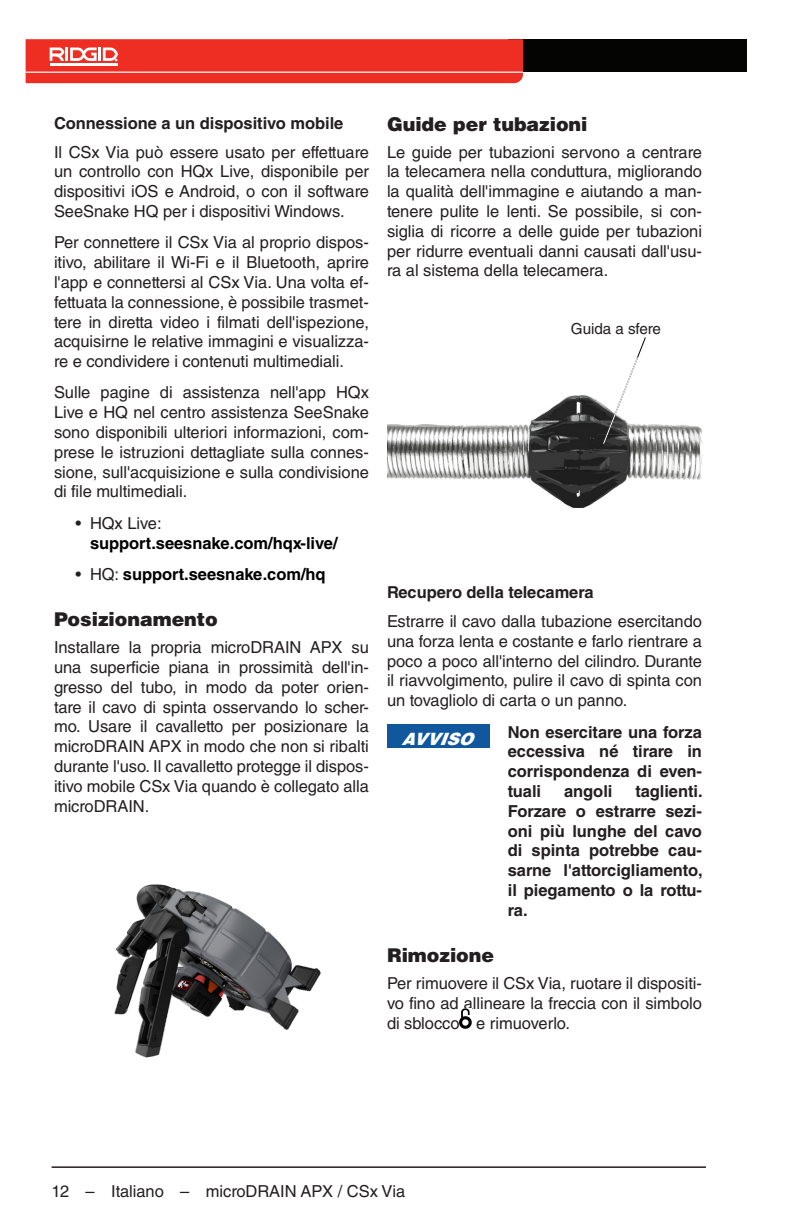
<style>
.page{position:relative;width:792px;height:1224px;background:#fff}
.page>*{position:absolute;margin:0;border:0;box-sizing:border-box;transform-origin:0 0}
.Head_2____h2_-_half{font:900 19px "Helvetica LT Std";letter-spacing:-.005em;color:#231f20}
.Notice_White{font:italic 900 17px "Helvetica LT Std";color:#fff}
.Basic_Normal___bn_-_half{font:16.4px/19.8px "Helvetica LT Std";letter-spacing:-.005em;color:#231f20;text-align:justify}
.Basic_Normal___bn{font:16.4px/19.8px "Helvetica LT Std";letter-spacing:-.005em;color:#231f20;text-align:justify}
.Basic_Bold___bb_-_half{font:700 16.4px/19.8px "Helvetica LT Std";letter-spacing:-.005em;color:#231f20;text-align:justify}
.t1{font:700 16.4px/19.8px "Helvetica LT Std";letter-spacing:-.005em;color:#000}
.Head_3___h3_-_half{font:700 16.4px "Helvetica LT Std";letter-spacing:-.005em;color:#231f20}
.Basic_Normal_Left____bnl_-_half{font:15.2px "Helvetica LT Std";letter-spacing:-.005em;color:#231f20}
.s1{font-weight:400;color:#231f20}
</style>
<div class="page">
<hr style="left:52px;top:1166px;width:654px;height:2px;background:#231f20">
<div style="left:508px;top:39px;width:238px;height:33px;background:#040503"></div>
<svg style="left:26px;top:39px;width:497px;height:44px;background:#ef3b30"></svg>
<img style="left:114px;top:884px;width:207px;height:174px">
<img style="left:387px;top:396px;width:315px;height:112px">
<svg style="left:602px;top:337px;width:45px;height:108px"></svg>
<div style="left:387px;top:724px;width:103px;height:24px;background:#10579d"></div>
<img style="left:460px;top:1009px;width:12px;height:20px">
<p class="Head_3___h3_-_half" style="left:54px;top:113px;width:291px">Connessione a un dispositivo mobile</p>
<p class="Basic_Normal___bn" style="left:54px;top:142px;width:317px">Il CSx Via può essere usato per effettuare un controllo con HQx Live, disponibile per dispositivi iOS e Android, o con il software SeeSnake HQ per i dispositivi Windows.</p>
<p class="Basic_Normal___bn" style="left:54px;top:233px;width:317px">Per connettere il CSx Via al proprio dispos&shy;itivo, abilitare il Wi-Fi e il Bluetooth, aprire l'app e connettersi al CSx Via. Una volta ef&shy;fettuata la connessione, è possibile trasmet&shy;tere in diretta video i filmati dell'ispezione, acquisirne le relative immagini e visualizza&shy;re e condividere i contenuti multimediali.</p>
<p class="Basic_Normal___bn" style="left:54px;top:383px;width:317px">Sulle pagine di assistenza nell'app HQx Live e HQ nel centro assistenza SeeSnake sono disponibili ulteriori informazioni, com&shy;prese le istruzioni dettagliate sulla connes&shy;sione, sull'acquisizione e sulla condivisione di file multimediali.</p>
<p class="t1" style="left:90px;top:513px;width:249px;text-indent:-14px"><span class="s1">• HQx Live: </span>support.seesnake.com/hqx-live/</p>
<p class="t1" style="left:76px;top:564px;width:252px"><span class="s1">• HQ:</span> support.seesnake.com/hq</p>
<p class="Head_2____h2_-_half" style="left:54px;top:607px;width:165px">Posizionamento</p>
<p class="Basic_Normal___bn_-_half" style="left:54px;top:638px;width:317px">Installare la propria microDRAIN APX su una superficie piana in prossimità dell'in&shy;gresso del tubo, in modo da poter orien&shy;tare il cavo di spinta osservando lo scher&shy;mo. Usare il cavalletto per posizionare la microDRAIN APX in modo che non si ribalti durante l'uso. Il cavalletto protegge il dispos&shy;itivo mobile CSx Via quando è collegato alla microDRAIN.</p>
<p class="Head_2____h2_-_half" style="left:387px;top:111px;width:202px">Guide per tubazioni</p>
<p class="Basic_Normal___bn_-_half" style="left:387px;top:142px;width:317px">Le guide per tubazioni servono a centrare la telecamera nella conduttura, migliorando la qualità dell'immagine e aiutando a man&shy;tenere pulite le lenti. Se possibile, si con&shy;siglia di ricorre a delle guide per tubazioni per ridurre eventuali danni causati dall'usu&shy;ra al sistema della telecamera.</p>
<p class="Basic_Normal_Left____bnl_-_half" style="left:571px;top:320px;width:92px">Guida a sfere</p>
<p class="Head_3___h3_-_half" style="left:387px;top:582px;width:208px">Recupero della telecamera</p>
<p class="Basic_Normal___bn_-_half" style="left:387px;top:611px;width:317px">Estrarre il cavo dalla tubazione esercitando una forza lenta e costante e farlo rientrare a poco a poco all'interno del cilindro. Durante il riavvolgimento, pulire il cavo di spinta con un tovagliolo di carta o un panno.</p>
<p class="Notice_White" style="left:401px;top:728px;width:72px">AVVISO</p>
<p class="Basic_Bold___bb_-_half" style="left:508px;top:722px;width:196px">Non esercitare una forza eccessiva né tirare in corrispondenza di even&shy;tuali</p>
<p class="Basic_Bold___bb_-_half" style="left:508px;top:781px;width:196px;text-indent:128px">taglienti.<br>Forzare o estrarre sezi&shy;oni più lunghe del cavo di spinta potrebbe cau&shy;sarne l'attorcigliamento, il piegamento o la rottu&shy;ra.</p>
<p class="Basic_Bold___bb_-_half" style="left:564px;top:781px;width:50px">angoli</p>
<p class="Head_2____h2_-_half" style="left:387px;top:943px;width:109px">Rimozione</p>
<p class="Basic_Normal___bn" style="left:387px;top:973px;width:317px">Per rimuovere il CSx Via, ruotare il dispositi&shy;vo fino ad allineare la freccia con il simbolo di sblocco e rimuoverlo.</p>
<p class="Basic_Normal___bn_-_half" style="left:52px;top:1181px;width:355px">12 – Italiano – microDRAIN APX / CSx Via</p>
</div>
